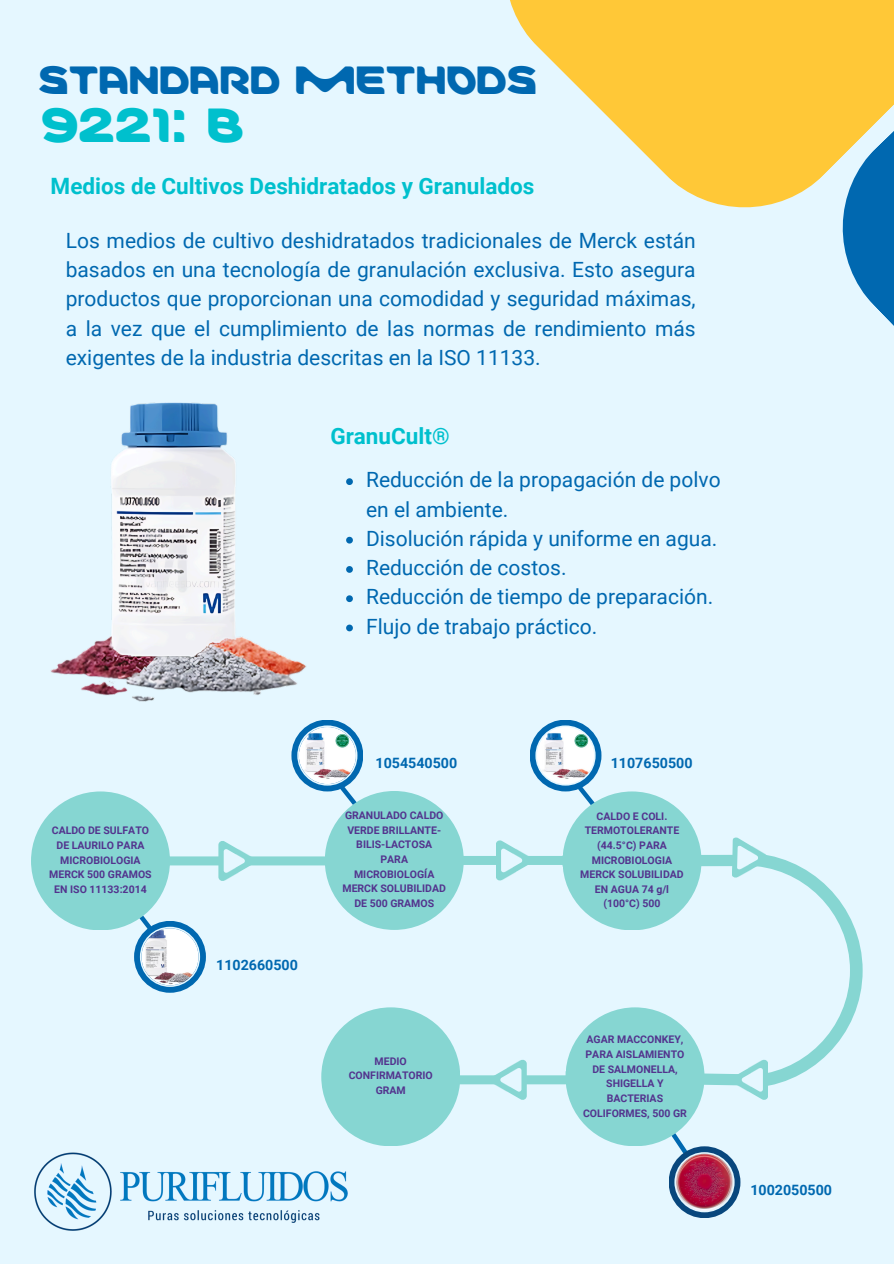
<style>
.page{position:relative;width:894px;height:1264px;background:#fff}
.page>*{position:absolute;margin:0;border:0;box-sizing:border-box;transform-origin:0 0}
.t1{font:48.6px "Merck";color:#00c0cd}
.t2{font:40.05px "Merck";color:#0068b0}
.t3{font:700 22.5px "Roboto";color:#00c0cd}
.t4{font:21px/29.2px "Roboto";color:#0068b0;text-align:justify}
.t5{font:700 14.25px "Roboto";color:#0068b0}
.t6{font:700 10.5px/14.7px "Roboto";color:#53348e;text-align:center}
</style>
<div class="page">
<div style="left:0;top:0;width:893px;height:1263px;background:#e5f7ff"></div>
<img style="left:51px;top:402px;width:256px;height:300px">
<svg style="left:346px;top:478px;width:7px;height:7px"></svg>
<svg style="left:346px;top:537px;width:7px;height:6px"></svg>
<svg style="left:346px;top:566px;width:7px;height:7px"></svg>
<svg style="left:346px;top:595px;width:7px;height:7px"></svg>
<svg style="left:346px;top:624px;width:7px;height:7px"></svg>
<svg style="left:510px;top:0;width:383px;height:208px;fill:#ffc837"></svg>
<svg style="left:830px;top:43px;width:63px;height:282px"></svg>
<div style="left:31px;top:791px;width:139px;height:139px;background:#86d6d2;border-radius:50%"></div>
<div style="left:325px;top:791px;width:138px;height:138px;background:#86d6d2;border-radius:50%"></div>
<div style="left:434px;top:856px;width:210px;height:9px;background:#86d6d2"></div>
<div style="left:562px;top:791px;width:139px;height:139px;background:#86d6d2;border-radius:50%"></div>
<div style="left:565px;top:1007px;width:139px;height:139px;background:#86d6d2;border-radius:50%"></div>
<div style="left:378px;top:1075px;width:209px;height:9px;background:#86d6d2"></div>
<div style="left:321px;top:1007px;width:139px;height:139px;background:#86d6d2;border-radius:50%"></div>
<div style="left:157px;top:856px;width:210px;height:9px;background:#86d6d2"></div>
<svg style="left:219px;top:841px;width:36px;height:40px"></svg>
<svg style="left:496px;top:840px;width:33px;height:41px"></svg>
<svg style="left:490px;top:1059px;width:36px;height:41px"></svg>
<svg style="left:551px;top:836px;width:311px;height:264px"></svg>
<svg style="left:119px;top:890px;width:87px;height:102px"></svg>
<svg style="left:291px;top:720px;width:80px;height:103px"></svg>
<svg style="left:530px;top:720px;width:78px;height:101px"></svg>
<svg style="left:658px;top:1115px;width:82px;height:103px"></svg>
<img style="left:34px;top:1152px;width:314px;height:79px">
<h3 class="t2" style="left:39px;top:57px;width:499px">STANDARD METHODS</h3>
<p class="t1" style="left:42px;top:96px;width:203px">9221: B</p>
<h4 class="t3" style="left:51px;top:173px;width:485px">Medios de Cultivos Deshidratados y Granulados</h4>
<p class="t4" style="left:66px;top:226px;width:631px">Los medios de cultivo deshidratados tradicionales de Merck están basados en una tecnología de granulación exclusiva. Esto asegura productos que proporcionan una comodidad y seguridad máximas, a la vez que el cumplimiento de las normas de rendimiento más exigentes de la industria descritas en la ISO 11133.</p>
<h1 class="t3" style="left:330px;top:423px;width:121px">GranuCult®</h1>
<h3 class="t4" style="left:366px;top:465px;width:356px">Reducción de la propagación de polvo en el ambiente.</h3>
<p class="t4" style="left:366px;top:524px;width:353px">Disolución rápida y uniforme en agua.</p>
<p class="t4" style="left:366px;top:553px;width:202px">Reducción de costos.</p>
<p class="t4" style="left:366px;top:582px;width:348px">Reducción de tiempo de preparación.</p>
<p class="t4" style="left:366px;top:611px;width:233px">Flujo de trabajo práctico.</p>
<p class="t6" style="left:49px;top:823px;width:104px">CALDO DE SULFATO<br>DE LAURILO PARA<br>MICROBIOLOGIA<br>MERCK 500 GRAMOS<br>EN ISO 11133:2014</p>
<p class="t5" style="left:216px;top:956px;width:83px">1102660500</p>
<p class="t5" style="left:375px;top:755px;width:83px">1054540500</p>
<p class="t5" style="left:610px;top:755px;width:83px">1107650500</p>
<p class="t6" style="left:342px;top:808px;width:105px">GRANULADO CALDO<br>VERDE BRILLANTE-<br>BILIS-LACTOSA<br>PARA<br>MICROBIOLOGÍA<br>MERCK SOLUBILIDAD<br>DE 500 GRAMOS</p>
<h5 class="t6" style="left:580px;top:808px;width:105px">CALDO E COLI.<br>TERMOTOLERANTE (44.5°C) PARA<br>MICROBIOLOGIA<br>MERCK SOLUBILIDAD<br>EN AGUA 74 g/l (100°C) 500</h5>
<p class="t6" style="left:348px;top:1053px;width:86px">MEDIO<br>CONFIRMATORIO<br>GRAM</p>
<h5 class="t6" style="left:583px;top:1032px;width:105px">AGAR MACCONKEY,<br>PARA AISLAMIENTO<br>DE SALMONELLA,<br>SHIGELLA Y<br>BACTERIAS<br>COLIFORMES, 500 GR</h5>
<p class="t5" style="left:750px;top:1181px;width:83px">1002050500</p>
</div>
